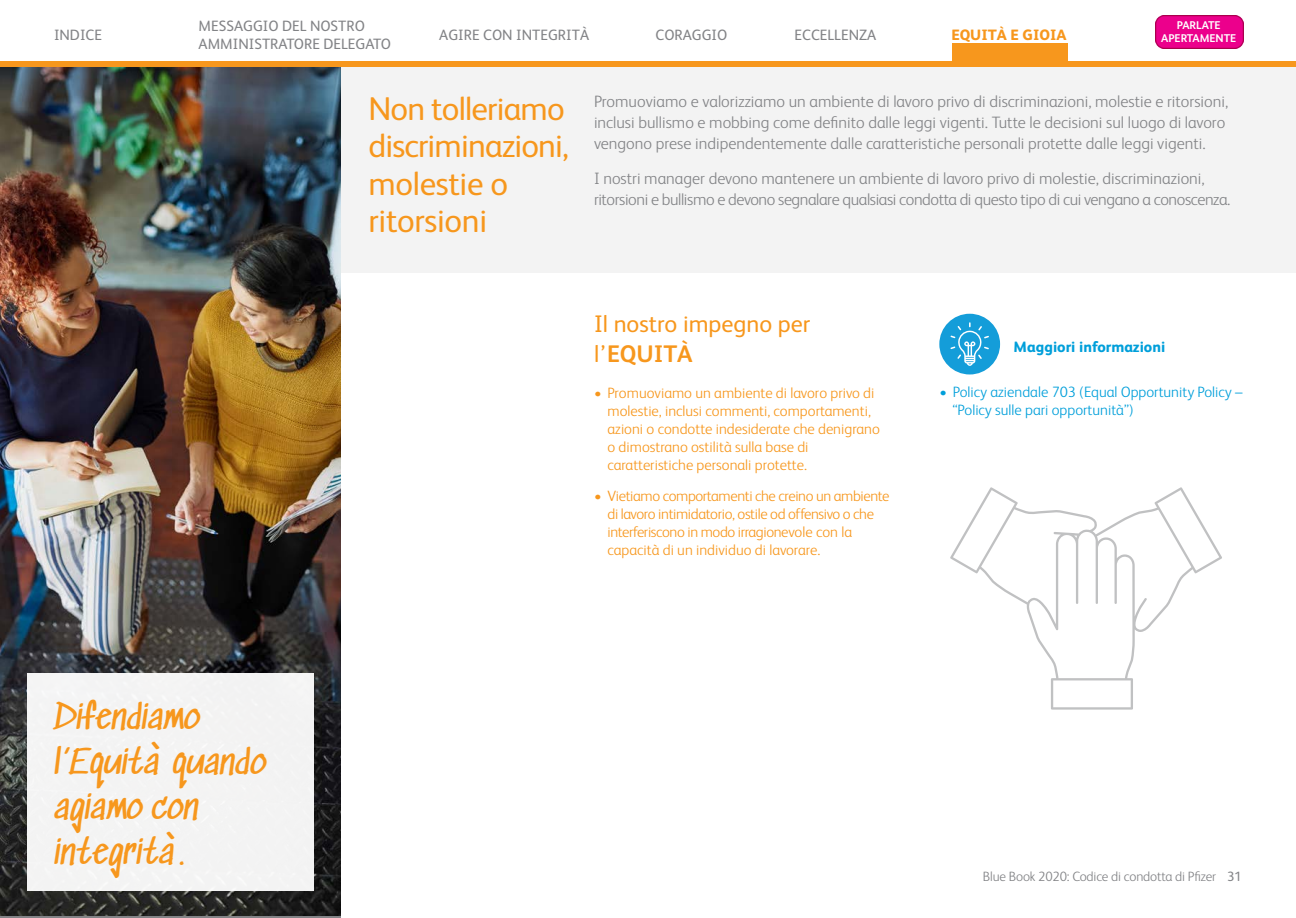
<style>
.page{position:relative;width:1296px;height:918px;background:#fff}
.page>*{position:absolute;margin:0;border:0;box-sizing:border-box;transform-origin:0 0}
.Head{font:33px/37.5px "FS Albert";letter-spacing:-.025em;color:#f7971d}
.approved_message{font:33px/45px "Sedgwick Ave";color:#f7971d}
.Comittment_Callout_H{font:24px/30px "FS Albert";color:#f7971d}
.Body_in_Gray_Section{font:300 16.5px/21px "FS Albert";color:#828386}
.Body_in_Gray_Section-2{font:300 16.5px/21px "FS Albert";letter-spacing:-.025em;color:#828386}
.t1{font:300 15px/18px "FS Albert";color:#f7971d}
.t2{font:300 15px/18px "FS Albert";letter-spacing:-.025em;color:#f7971d}
.t3{font:15px/18px "FS Albert";color:#828386}
.t4{font:300 15px/18px "FS Albert";color:#009fda}
.Learn_More_Head{font:800 15px "FS Albert";color:#009fda}
.t5{font:800 15px "FS Albert";color:#f7971d}
.t6{font:300 13.5px "FS Albert";letter-spacing:-.01em;color:#828386}
.t7{font:700 11.25px "FS Albert";color:#fff}
.s1{font-weight:700}
.s2{font-weight:400}
</style>
<div class="page">
<div style="left:0;top:61px;width:1296px;height:7px;background:#f7971d"></div>
<img style="left:1156px;top:15px;width:87px;height:34px">
<div style="left:341px;top:68px;width:955px;height:205px;background:#f3f3f3"></div>
<div style="left:939px;top:314px;width:61px;height:60px;background:#149dd9;border-radius:50%"></div>
<svg style="left:950px;top:322px;width:39px;height:44px"></svg>
<img style="left:1px;top:68px;width:340px;height:847px">
<div style="left:27px;top:674px;width:286px;height:217px;background:#f3f3f3"></div>
<svg style="left:950px;top:487px;width:272px;height:223px"></svg>
<div style="left:953px;top:44px;width:115px;height:20px;background:#f7971d"></div>
<p class="t3" style="left:199px;top:16px;width:194px">MESSAGGIO DEL NOSTRO<br>AMMINISTRATORE DELEGATO</p>
<p class="t3" style="left:439px;top:25px;width:151px">AGIRE CON INTEGRITÀ</p>
<p class="t3" style="left:656px;top:25px;width:73px">CORAGGIO</p>
<p class="t3" style="left:795px;top:25px;width:83px">ECCELLENZA</p>
<p class="t5" style="left:951px;top:23px;width:117px">EQUITÀ E GIOIA</p>
<p class="t7" style="left:1177px;top:17px;width:45px">PARLATE</p>
<p class="t3" style="left:54px;top:25px;width:50px">INDICE</p>
<p class="t7" style="left:1161px;top:31px;width:77px">APERTAMENTE</p>
<p class="Head" style="left:369px;top:88px;width:202px">Non tolleriamo discriminazioni, molestie o ritorsioni</p>
<p class="Body_in_Gray_Section" style="left:594px;top:90px;width:636px">Promuoviamo e valorizziamo un ambiente di lavoro privo di discriminazioni, molestie e ritorsioni, inclusi bullismo e mobbing come definito dalle leggi vigenti. Tutte le decisioni sul luogo di lavoro vengono prese indipendentemente dalle caratteristiche personali protette dalle leggi vigenti.</p>
<p class="Body_in_Gray_Section-2" style="left:594px;top:167px;width:638px">I nostri manager devono mantenere un ambiente di lavoro privo di molestie, discriminazioni, ritorsioni e bullismo e devono segnalare qualsiasi condotta di questo tipo di cui vengano a conoscenza.</p>
<p class="approved_message" style="left:54px;top:696px;width:214px">Difendiamo l’Equità quando agiamo con integrità.</p>
<p class="Comittment_Callout_H" style="left:594px;top:308px;width:218px">Il nostro impegno per l’<span class="s1">EQUITÀ</span></p>
<p class="t1" style="left:608px;top:383px;width:274px;text-indent:-14px">• Promuoviamo un ambiente di lavoro privo di molestie, inclusi commenti, comportamenti, azioni o condotte indesiderate che denigrano o dimostrano ostilità sulla base di caratteristiche personali protette.</p>
<p class="t2" style="left:608px;top:486px;width:284px;text-indent:-14px">• Vietiamo comportamenti che creino un ambiente di lavoro intimidatorio, ostile od offensivo o che interferiscono in modo irragionevole con la capacità di un individuo di lavorare.</p>
<p class="Learn_More_Head" style="left:1014px;top:336px;width:153px">Maggiori informazioni</p>
<p class="t4" style="left:953px;top:382px;width:291px;text-indent:-14px">• Policy aziendale 703 (Equal Opportunity Policy – “Policy sulle pari opportunità”)</p>
<p class="t6" style="left:983px;top:868px;width:261px">Blue Book 2020: Codice di condotta di Pfizer <span class="s2">31</span></p>
</div>
